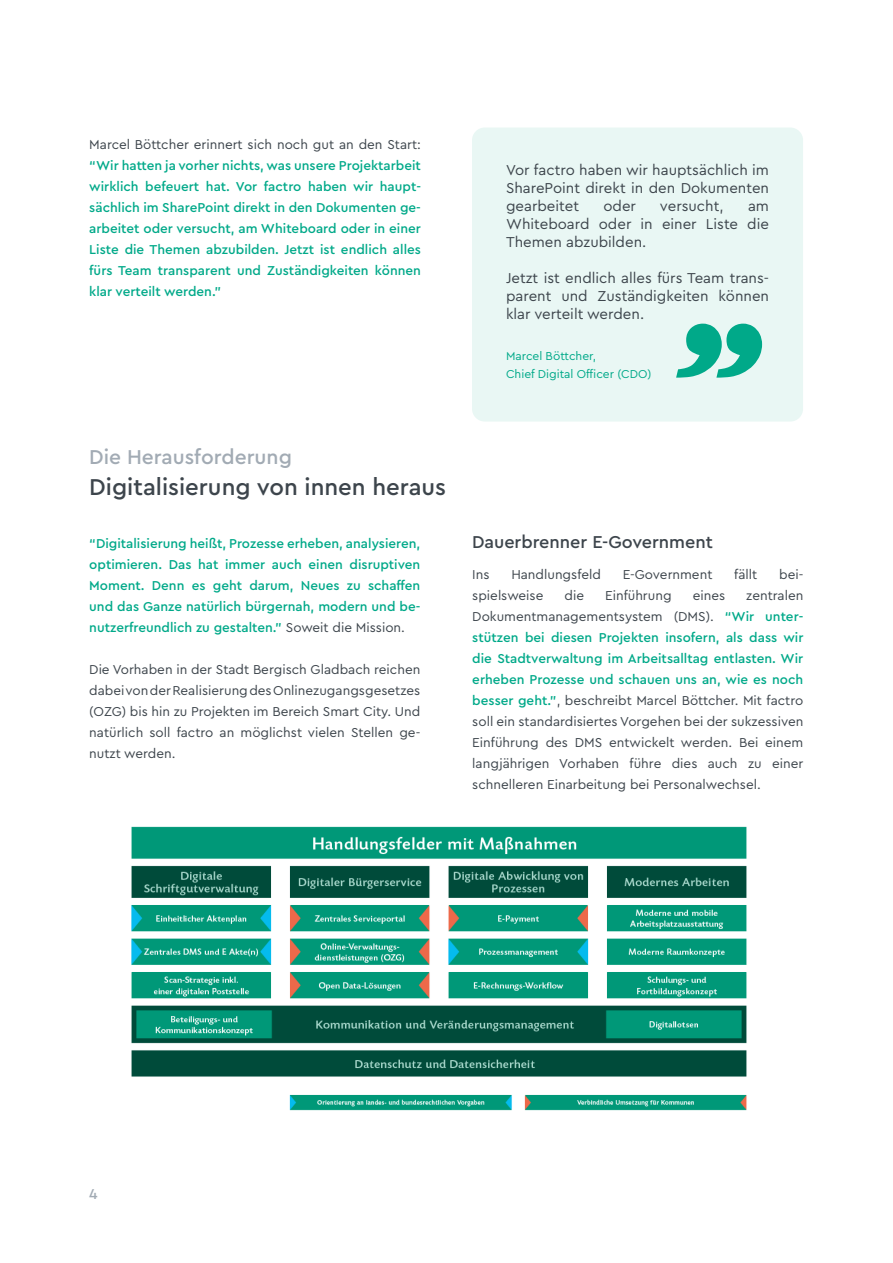
<style>
.page{position:relative;width:893px;height:1263px;background:#fff}
.page>*{position:absolute;margin:0;border:0;box-sizing:border-box;transform-origin:0 0}
.t1{font:500 24px "Cera Pro";color:#3d454c}
.t2{font:500 21px "Cera Pro";color:#a2abb4}
.t3{font:500 18px "Cera Pro";color:#3d454c}
.t4{font:15px/18px "Cera Pro";color:#3d454c;text-align:justify}
.t5{font:500 15px "Cera Pro";color:#a2abb4}
.t6{font:13.5px/21px "Cera Pro";color:#3d454c;text-align:justify}
.t7{font:500 13.5px/21px "Cera Pro";color:#00a989;text-align:justify}
.t8{font:12px/18px "Cera Pro";color:#00a989}
.s1{font-weight:400;color:#3d454c}
.s2{font-weight:500;color:#00a989}
</style>
<div class="page">
<div style="left:472px;top:128px;width:331px;height:294px;background:#e9f7f4;border-radius:13px"></div>
<svg style="left:676px;top:324px;width:86px;height:54px"></svg>
<img style="left:131px;top:826px;width:616px;height:285px">
<p class="t6" style="left:89px;top:134px;width:333px">Marcel Böttcher erinnert sich noch gut an den Start:</p>
<p class="t7" style="left:89px;top:155px;width:333px">“Wir hatten ja vorher nichts, was unsere Projektarbeit wirklich befeuert hat. Vor factro haben wir haupt&shy;sächlich im SharePoint direkt in den Dokumenten ge&shy;arbeitet oder versucht, am Whiteboard oder in einer Liste die Themen abzubilden. Jetzt ist endlich alles fürs Team transparent und Zuständigkeiten können klar verteilt werden.”</p>
<p class="t4" style="left:506px;top:161px;width:265px">Vor factro haben wir hauptsächlich im SharePoint direkt in den Dokumenten gearbeitet</p>
<p class="t4" style="left:603px;top:197px;width:34px">oder</p>
<p class="t4" style="left:660px;top:197px;width:65px">versucht,</p>
<p class="t4" style="left:506px;top:197px;width:265px;text-indent:242px">am Whiteboard oder in einer Liste die Themen abzubilden.</p>
<p class="t4" style="left:506px;top:269px;width:265px">Jetzt ist endlich alles fürs Team trans&shy;parent und Zuständigkeiten können klar verteilt werden.</p>
<p class="t8" style="left:506px;top:347px;width:147px">Marcel Böttcher,<br>Chief Digital Officer (CDO)</p>
<h2 class="t2" style="left:89px;top:445px;width:204px">Die Herausforderung</h2>
<h1 class="t1" style="left:89px;top:474px;width:358px">Digitalisierung von innen heraus</h1>
<p class="t7" style="left:89px;top:533px;width:333px">“Digitalisierung heißt, Prozesse erheben, analysieren, optimieren. Das hat immer auch einen disruptiven Moment. Denn es geht darum, Neues zu schaffen und das Ganze natürlich bürgernah, modern und be&shy;nutzerfreundlich zu gestalten.” <span class="s1">Soweit die Mission.</span></p>
<p class="t6" style="left:89px;top:659px;width:333px">Die Vorhaben in der Stadt Bergisch Gladbach reichen dabei von der Realisierung des Onlinezugangsgesetzes (OZG) bis hin zu Projekten im Bereich Smart City. Und natürlich soll factro an möglichst vielen Stellen ge&shy;nutzt werden.</p>
<h3 class="t3" style="left:472px;top:532px;width:242px">Dauerbrenner E-Government</h3>
<p class="t6" style="left:472px;top:564px;width:19px">Ins</p>
<p class="t6" style="left:511px;top:564px;width:91px">Handlungsfeld</p>
<p class="t6" style="left:623px;top:564px;width:91px">E-Government</p>
<p class="t6" style="left:734px;top:564px;width:25px">fällt</p>
<p class="t6" style="left:779px;top:564px;width:26px">bei-</p>
<p class="t6" style="left:472px;top:585px;width:73px">spielsweise</p>
<p class="t6" style="left:564px;top:585px;width:21px">die</p>
<p class="t6" style="left:605px;top:585px;width:68px">Einführung</p>
<p class="t6" style="left:693px;top:585px;width:34px">eines</p>
<p class="t6" style="left:472px;top:585px;width:333px;text-indent:274px">zentralen Dokumentmanagementsystem (DMS). <span class="s2">“Wir unter&shy;stützen bei diesen Projekten insofern, als dass wir die Stadtverwaltung im Arbeitsalltag entlasten. Wir erheben Prozesse und schauen uns an, wie es noch besser geht.”</span>, beschreibt Marcel Böttcher. Mit factro soll ein standardisiertes Vorgehen bei der sukzessiven Einführung des DMS entwickelt werden. Bei einem langjährigen Vorhaben führe dies auch zu einer schnelleren Einarbeitung bei Personalwechsel.</p>
<p class="t5" style="left:89px;top:1185px;width:10px">4</p>
</div>
